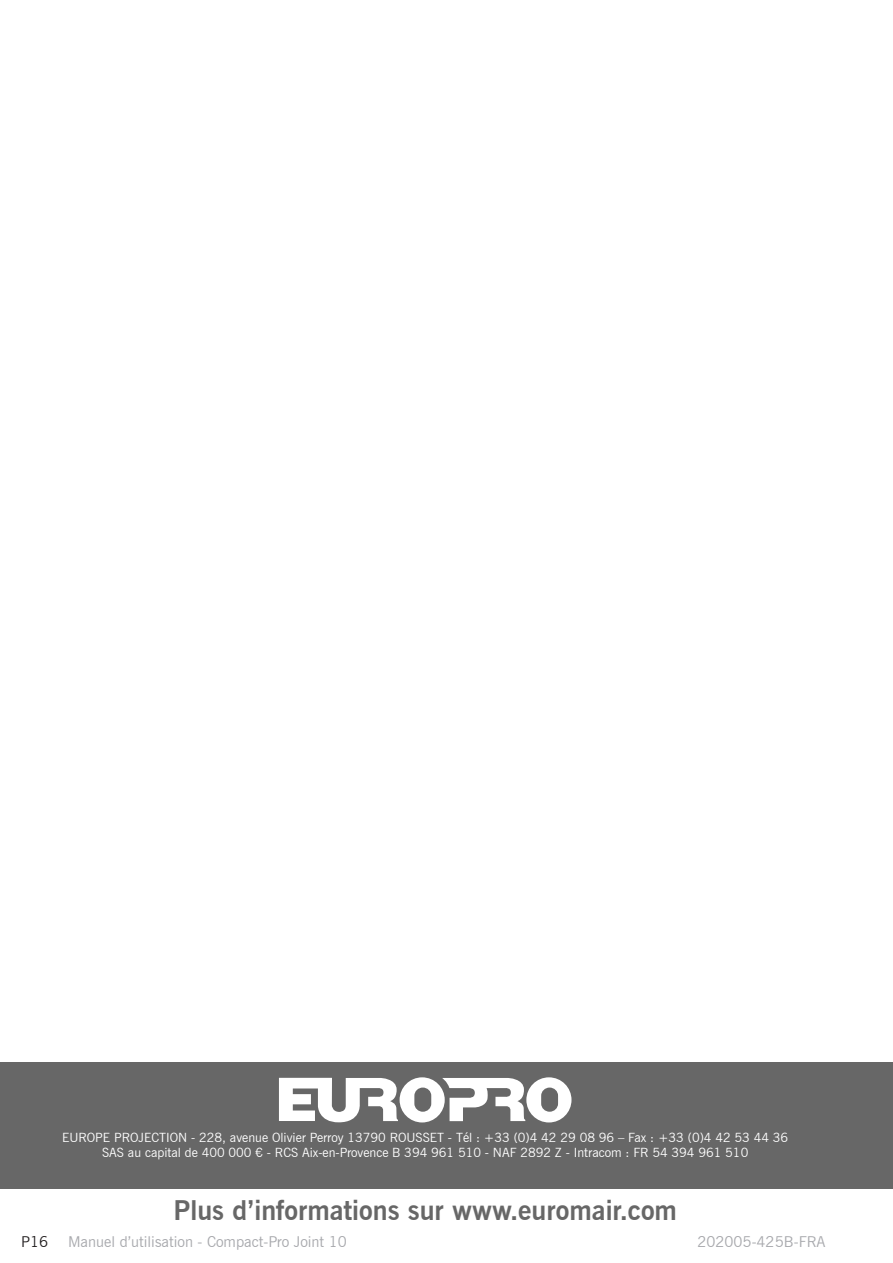
<style>
.page{position:relative;width:893px;height:1263px;background:#fff}
.page>*{position:absolute;margin:0;border:0;box-sizing:border-box;transform-origin:0 0}
.t1{font:700 27px "News Gothic BT";color:#676767}
.t2{font:15px "News Gothic BT";color:#a8a9ad}
.t3{font:15px "News Gothic BT";color:#231f20}
.t4{font:12.75px "News Gothic BT";color:#fff}
</style>
<div class="page">
<div style="left:0;top:1062px;width:893px;height:126px;background:#676767"></div>
<svg style="left:279px;top:1077px;width:292px;height:45px"></svg>
<p class="t4" style="left:62px;top:1129px;width:728px">EUROPE PROJECTION - 228, avenue Olivier Perroy 13790 ROUSSET - Tél : +33 (0)4 42 29 08 96 – Fax : +33 (0)4 42 53 44 36</p>
<p class="t4" style="left:102px;top:1145px;width:648px">SAS au capital de 400 000 € - RCS Aix-en-Provence B 394 961 510 - NAF 2892 Z - Intracom : FR 54 394 961 510</p>
<p class="t1" style="left:173px;top:1194px;width:505px">Plus d’informations sur www.euromair.com</p>
<p class="t3" style="left:21px;top:1233px;width:29px">P16</p>
<p class="t2" style="left:68px;top:1233px;width:280px">Manuel d’utilisation - Compact-Pro Joint 10</p>
<p class="t2" style="left:697px;top:1233px;width:130px">202005-425B-FRA</p>
</div>
